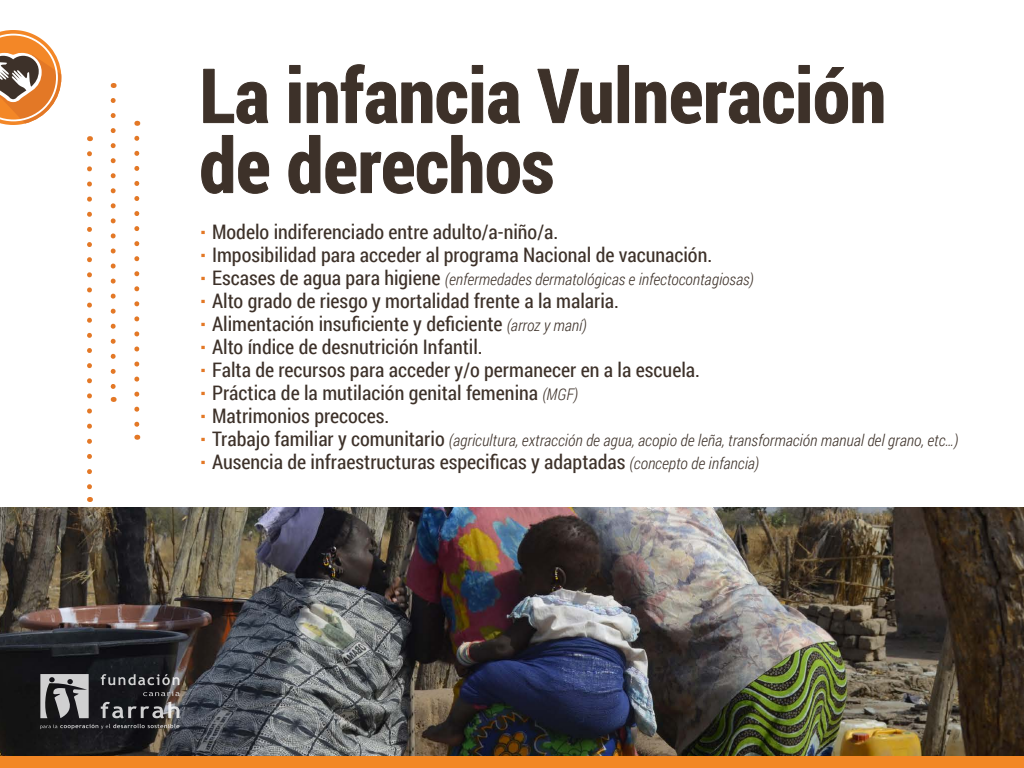
<style>
.page{position:relative;width:1024px;height:768px;background:#fff}
.page>*{position:absolute;margin:0;border:0;box-sizing:border-box;transform-origin:0 0}
.t1{font:700 75px/70px "Roboto Condensed";color:#3d3129}
.t2{font:20px/23px "Roboto Condensed";color:#3d3129}
.t3{font:italic 300 16px "Roboto Condensed";color:#3d3129}
.s1{font-weight:700;font-size:25px;color:#e37826}
.s2{font-weight:700;font-style:normal;font-size:25px;color:#e37826}
.s3{font-weight:400;font-style:normal;font-size:20px}
.s4{font-weight:300;font-style:italic;font-size:16px}
</style>
<div class="page">
<img style="left:0;top:507px;width:1024px;height:249px">
<svg style="left:87px;top:154px;width:5px;height:348px"></svg>
<svg style="left:111px;top:100px;width:5px;height:302px"></svg>
<svg style="left:134px;top:138px;width:5px;height:302px"></svg>
<svg style="left:0;top:30px;width:61px;height:95px"></svg>
<svg style="left:203px;top:68px;width:66px;height:56px"></svg>
<svg style="left:289px;top:64px;width:231px;height:60px"></svg>
<svg style="left:537px;top:68px;width:75px;height:56px"></svg>
<div style="left:618px;top:65px;width:11px;height:58px;border:1px solid #3d3129"></div>
<svg style="left:635px;top:65px;width:249px;height:59px"></svg>
<svg style="left:201px;top:135px;width:69px;height:59px"></svg>
<svg style="left:288px;top:135px;width:265px;height:59px"></svg>
<div style="left:0;top:756px;width:1024px;height:12px;background:#f28726"></div>
<svg style="left:40px;top:724px;width:139px;height:5px"></svg>
<svg style="left:40px;top:674px;width:49px;height:44px;background:#8b8a8c"></svg>
<svg style="left:101px;top:674px;width:78px;height:11px"></svg>
<svg style="left:143px;top:691px;width:37px;height:5px"></svg>
<svg style="left:101px;top:702px;width:78px;height:16px"></svg>
<h1 class="t1" style="left:200px;top:58px;width:688px">La infancia Vulneración de derechos</h1>
<p class="t2" style="left:200px;top:219px;width:514px"><span class="s1">·</span> Modelo indiferenciado entre adulto/a-niño/a.<br><span class="s1">·</span> Imposibilidad para acceder al programa Nacional de vacunación.</p>
<p class="t3" style="left:200px;top:268px;width:556px"><span class="s2">·</span> <span class="s3">Escases de agua para higiene</span> (enfermedades dermatológicas e infectocontagiosas)</p>
<p class="t2" style="left:200px;top:288px;width:502px"><span class="s1">·</span> Alto grado de riesgo y mortalidad frente a la malaria.<br><span class="s1">·</span> Alimentación insuficiente y deficiente <span class="s4">(arroz y maní)<br></span><span class="s1">·</span> Alto índice de desnutrición Infantil.<br><span class="s1">·</span> Falta de recursos para acceder y/o permanecer en a la escuela. <span class="s1">·</span> Práctica de la mutilación genital femenina <span class="s4">(MGF)<br></span><span class="s1">·</span> Matrimonios precoces.</p>
<p class="t3" style="left:200px;top:429px;width:760px"><span class="s2">·</span> <span class="s3">Trabajo familiar y comunitario</span> (agricultura, extracción de agua, acopio de leña, transformación manual del grano, etc…)</p>
<p class="t2" style="left:200px;top:449px;width:561px"><span class="s1">·</span> Ausencia de infraestructuras especificas y adaptadas <span class="s4">(concepto de infancia)</span></p>
</div>
